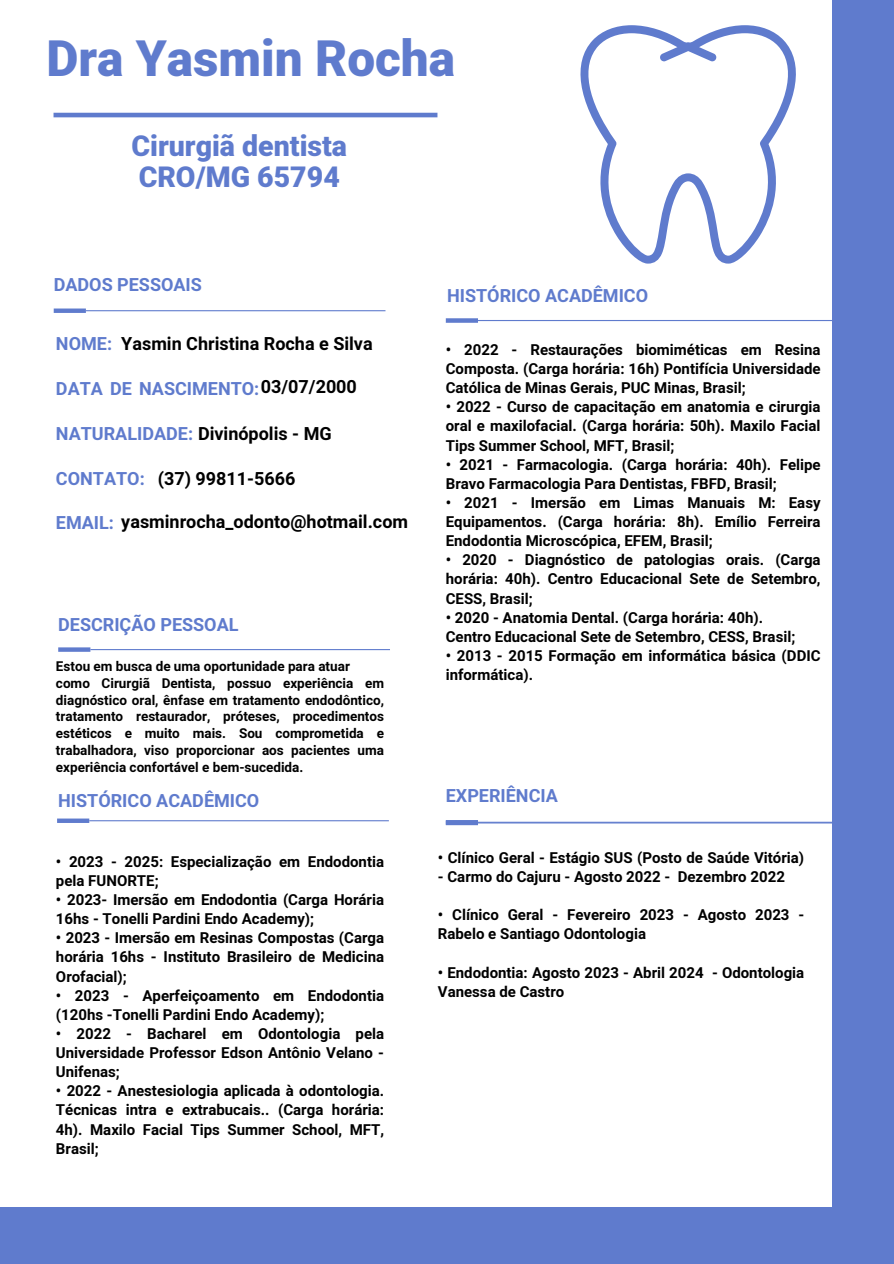
<style>
.page{position:relative;width:894px;height:1264px;background:#fff}
.page>*{position:absolute;margin:0;border:0;box-sizing:border-box;transform-origin:0 0}
.t1{font:900 49.5px "Mardoto";color:#5f7bcd}
.t2{font:900 28.5px/30.3px "Mardoto";color:#5f7bcd}
.t3{font:700 18px "Mardoto";color:#000}
.t4{font:700 18px "Mardoto";color:#5f7bcd}
.t5{font:700 15px/19.2px "Mardoto";color:#000}
.t6{font:700 13.5px/16.8px "Mardoto";color:#000;text-align:justify}
.s1{color:#5f7bcd}
</style>
<div class="page">
<div style="left:54px;top:308px;width:32px;height:5px;background:#5f7bcd"></div>
<hr style="left:86px;top:310px;width:299px;height:1px;background:#5f7bcd">
<div style="left:57px;top:818px;width:32px;height:5px;background:#5f7bcd"></div>
<hr style="left:89px;top:820px;width:300px;height:1px;background:#5f7bcd">
<div style="left:58px;top:647px;width:32px;height:5px;background:#5f7bcd"></div>
<hr style="left:90px;top:649px;width:300px;height:1px;background:#5f7bcd">
<hr style="left:53px;top:113px;width:384px;height:4px;background:#5f7bcd">
<svg style="left:580px;top:25px;width:216px;height:238px"></svg>
<svg style="left:659px;top:43px;width:57px;height:18px"></svg>
<div style="left:445px;top:318px;width:33px;height:5px;background:#5f7bcd"></div>
<hr style="left:478px;top:320px;width:354px;height:1px;background:#5f7bcd">
<div style="left:445px;top:820px;width:33px;height:5px;background:#5f7bcd"></div>
<hr style="left:478px;top:822px;width:358px;height:1px;background:#5f7bcd">
<div style="left:832px;top:0;width:61px;height:1263px;background:#5f7bcd"></div>
<div style="left:0;top:1206px;width:893px;height:57px;background:#5f7bcd"></div>
<hr style="left:478px;top:821px;width:356px;height:1px;background:#5f7bcd">
<h3 class="t1" style="left:46px;top:30px;width:410px">Dra Yasmin Rocha</h3>
<p class="t2" style="left:131px;top:131px;width:217px">Cirurgiã dentista<br>CRO/MG 65794</p>
<p class="t4" style="left:54px;top:275px;width:150px">DADOS PESSOAIS</p>
<p class="t3" style="left:121px;top:333px;width:253px">Yasmin Christina Rocha e Silva</p>
<p class="t3" style="left:261px;top:376px;width:97px">03/07/2000</p>
<h2 class="t4" style="left:56px;top:333px;width:58px">NOME:</h2>
<h2 class="t4" style="left:56px;top:378px;width:205px">DATA DE NASCIMENTO:</h2>
<h2 class="t3" style="left:56px;top:423px;width:277px"><span class="s1">NATURALIDADE:</span> Divinópolis - MG</h2>
<h2 class="t4" style="left:56px;top:468px;width:90px">CONTATO:</h2>
<h2 class="t3" style="left:56px;top:511px;width:353px"><span class="s1">EMAIL:</span> yasminrocha_odonto@hotmail.com</h2>
<h3 class="t3" style="left:158px;top:468px;width:139px">(37) 99811-5666</h3>
<h1 class="t4" style="left:58px;top:614px;width:182px">DESCRIÇÃO PESSOAL</h1>
<h4 class="t6" style="left:56px;top:657px;width:295px">Estou em busca de uma oportunidade para atuar</h4>
<h4 class="t6" style="left:56px;top:674px;width:329px">como Cirurgiã Dentista, possuo experiência em diagnóstico oral, ênfase em tratamento endodôntico, tratamento restaurador, próteses, procedimentos estéticos e muito mais. Sou comprometida e trabalhadora, viso proporcionar aos pacientes uma experiência confortável e bem-sucedida.</h4>
<p class="t4" style="left:58px;top:790px;width:202px">HISTÓRICO ACADÊMICO</p>
<p class="t5" style="left:56px;top:852px;width:329px">• 2023 - 2025: Especialização em Endodontia pela FUNORTE;</p>
<h3 class="t5" style="left:56px;top:890px;width:329px">• 2023- Imersão em Endodontia (Carga Horária<br>16hs - Tonelli Pardini Endo Academy);</h3>
<h3 class="t5" style="left:56px;top:928px;width:329px;text-align:justify">• 2023 - Imersão em Resinas Compostas (Carga horária 16hs - Instituto Brasileiro de Medicina Orofacial);</h3>
<h4 class="t5" style="left:56px;top:985px;width:329px">• 2023 - Aperfeiçoamento em Endodontia (120hs -Tonelli Pardini Endo Academy);</h4>
<p class="t5" style="left:56px;top:1024px;width:329px;text-align:justify">• 2022 - Bacharel em Odontologia pela Universidade Professor Edson Antônio Velano - Unifenas;</p>
<p class="t5" style="left:56px;top:1081px;width:329px;text-align:justify">• 2022 - Anestesiologia aplicada à odontologia.<br>Técnicas intra e extrabucais.. (Carga horária:<br>4h). Maxilo Facial Tips Summer School, MFT, Brasil;</p>
<p class="t4" style="left:447px;top:285px;width:202px">HISTÓRICO ACADÊMICO</p>
<p class="t5" style="left:445px;top:340px;width:376px;text-align:justify">• 2022 - Restaurações biomiméticas em Resina Composta. (Carga horária: 16h) Pontifícia Universidade Católica de Minas Gerais, PUC Minas, Brasil;</p>
<p class="t5" style="left:445px;top:397px;width:376px;text-align:justify">• 2022 - Curso de capacitação em anatomia e cirurgia oral e maxilofacial. (Carga horária: 50h). Maxilo Facial Tips Summer School, MFT, Brasil;</p>
<p class="t5" style="left:445px;top:455px;width:376px">• 2021 - Farmacologia. (Carga horária: 40h). Felipe<br>Bravo Farmacologia Para Dentistas, FBFD, Brasil;</p>
<p class="t5" style="left:445px;top:493px;width:376px;text-align:justify">• 2021 - Imersão em Limas Manuais M: Easy Equipamentos. (Carga horária: 8h). Emílio Ferreira Endodontia Microscópica, EFEM, Brasil;</p>
<p class="t5" style="left:445px;top:550px;width:376px;text-align:justify">• 2020 - Diagnóstico de patologias orais. (Carga horária: 40h). Centro Educacional Sete de Setembro, CESS, Brasil;</p>
<p class="t5" style="left:445px;top:608px;width:319px">• 2020 - Anatomia Dental. (Carga horária: 40h).</p>
<h4 class="t5" style="left:445px;top:627px;width:351px">Centro Educacional Sete de Setembro, CESS, Brasil;</h4>
<h4 class="t5" style="left:445px;top:646px;width:376px">• 2013 - 2015 Formação em informática básica (DDIC informática).</h4>
<h3 class="t4" style="left:445px;top:784px;width:113px">EXPERIÊNCIA</h3>
<p class="t5" style="left:438px;top:848px;width:368px">• Clínico Geral - Estágio SUS (Posto de Saúde Vitória)</p>
<p class="t5" style="left:438px;top:867px;width:348px">- Carmo do Cajuru - Agosto 2022 - Dezembro 2022</p>
<p class="t5" style="left:438px;top:905px;width:368px">• Clínico Geral - Fevereiro 2023 - Agosto 2023 -<br>Rabelo e Santiago Odontologia</p>
<p class="t5" style="left:438px;top:962px;width:368px">• Endodontia: Agosto 2023 - Abril 2024 - Odontologia<br>Vanessa de Castro</p>
</div>
